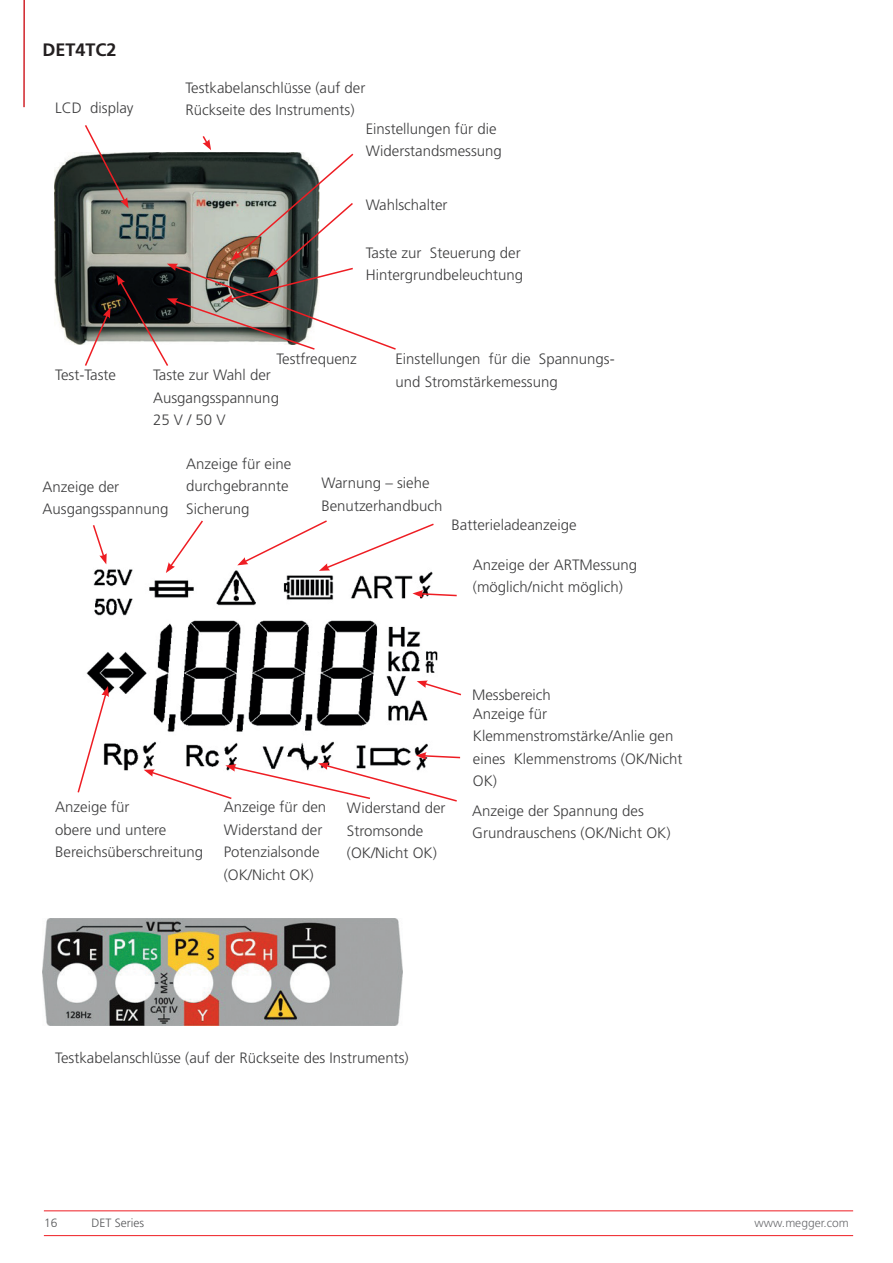
<style>
.page{position:relative;width:893px;height:1263px;background:#fff}
.page>*{position:absolute;margin:0;border:0;box-sizing:border-box;transform-origin:0 0}
.t1{font:700 18px "Frutiger LT Pro";color:#231f20}
.t2{font:300 15px/22.5px "Frutiger LT Pro";color:#3e3e3f}
.t3{font:300 12px "Frutiger LT Pro";color:#6c6d70}
.t4{font:300 12px "Frutiger LT Pro";color:#57585a}
</style>
<div class="page">
<hr style="left:44px;top:1210px;width:809px;height:1px;background:#ee1d23">
<hr style="left:44px;top:1235px;width:809px;height:1px;background:#ee1d23">
<hr style="left:23px;top:0;width:2px;height:107px;background:#d1232a">
<img style="left:54px;top:155px;width:30px;height:190px">
<img style="left:86px;top:564px;width:352px;height:207px">
<svg style="left:166px;top:520px;width:38px;height:53px"></svg>
<svg style="left:237px;top:520px;width:198px;height:51px"></svg>
<svg style="left:412px;top:590px;width:45px;height:8px"></svg>
<svg style="left:417px;top:680px;width:44px;height:16px"></svg>
<svg style="left:144px;top:752px;width:317px;height:50px"></svg>
<svg style="left:77px;top:686px;width:32px;height:107px"></svg>
<svg style="left:93px;top:525px;width:14px;height:39px"></svg>
<img style="left:43px;top:918px;width:359px;height:107px">
<svg style="left:84px;top:125px;width:312px;height:241px"></svg>
<p class="t1" style="left:43px;top:39px;width:76px">DET4TC2</p>
<p class="t2" style="left:55px;top:96px;width:80px">LCD display</p>
<p class="t2" style="left:185px;top:76px;width:182px">Testkabelanschlüsse (auf der<br>Rückseite des Instruments)</p>
<p class="t2" style="left:366px;top:117px;width:138px">Einstellungen für die<br>Widerstandsmessung</p>
<p class="t2" style="left:366px;top:194px;width:83px">Wahlschalter</p>
<p class="t2" style="left:366px;top:242px;width:159px">Taste zur Steuerung der<br>Hintergrundbeleuchtung</p>
<p class="t2" style="left:55px;top:364px;width:62px">Test-Taste</p>
<p class="t2" style="left:276px;top:348px;width:82px">Testfrequenz</p>
<p class="t2" style="left:395px;top:348px;width:221px">Einstellungen für die Spannungs&shy;und Stromstärkemessung</p>
<p class="t2" style="left:153px;top:364px;width:127px">Taste zur Wahl der<br>Ausgangsspannung<br>25 V / 50 V</p>
<p class="t2" style="left:43px;top:475px;width:127px">Anzeige der<br>Ausgangsspannung</p>
<p class="t2" style="left:186px;top:452px;width:107px">Anzeige für eine durchgebrannte<br>Sicherung</p>
<p class="t2" style="left:321px;top:472px;width:122px">Warnung – siehe<br>Benutzerhandbuch</p>
<p class="t2" style="left:452px;top:514px;width:126px">Batterieladeanzeige</p>
<p class="t2" style="left:473px;top:553px;width:166px">Anzeige der ARTMessung (möglich/nicht möglich)</p>
<p class="t2" style="left:55px;top:796px;width:149px">Anzeige für<br>obere und untere<br>Bereichsüberschreitung</p>
<p class="t2" style="left:224px;top:796px;width:104px">Anzeige für den<br>Widerstand der<br>Potenzialsonde (OK/Nicht OK)</p>
<p class="t2" style="left:347px;top:797px;width:100px">Widerstand der<br>Stromsonde (OK/Nicht OK)</p>
<p class="t2" style="left:472px;top:685px;width:80px;line-height:18.8px">Messbereich<br>Anzeige für</p>
<p class="t2" style="left:473px;top:725px;width:211px">Klemmenstromstärke/Anlie gen eines Klemmenstroms (OK/Nicht<br>OK)</p>
<p class="t2" style="left:472px;top:799px;width:200px">Anzeige der Spannung des<br>Grundrauschens (OK/Nicht OK)</p>
<p class="t2" style="left:55px;top:1047px;width:355px">Testkabelanschlüsse (auf der Rückseite des Instruments)</p>
<p class="t4" style="left:44px;top:1216px;width:15px">16</p>
<p class="t4" style="left:92px;top:1216px;width:54px">DET Series</p>
<p class="t3" style="left:755px;top:1216px;width:96px">www.megger.com</p>
</div>
